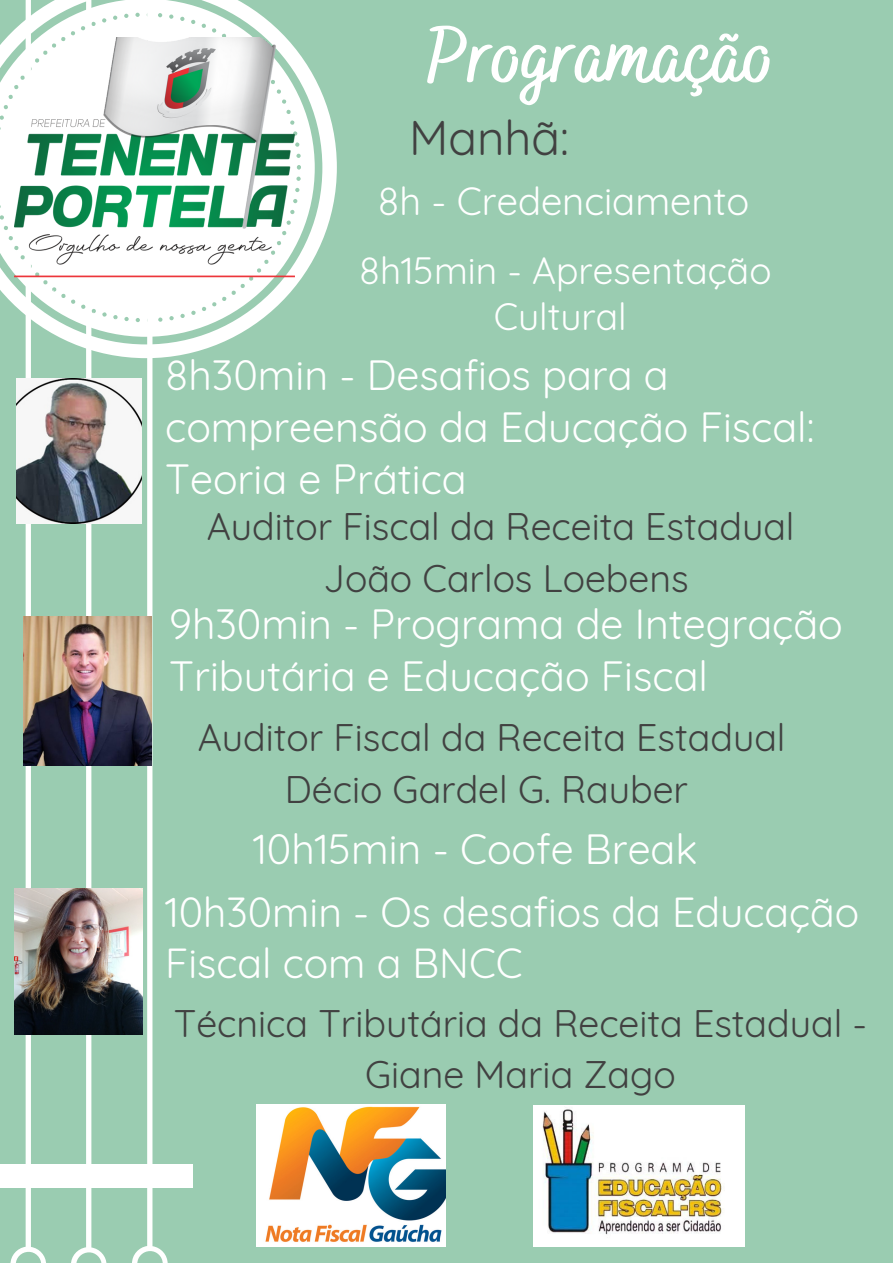
<style>
.page{position:relative;width:893px;height:1263px;background:#9accb1}
.page>*{position:absolute;margin:0;border:0;box-sizing:border-box;transform-origin:0 0}
.t1{font:700 79.5px "Bakerie Smooth";color:#fff}
.t2{font:47.55px "Quicksand";color:#414141}
.t3{font:41.25px/51.8px "Quicksand";color:#fff}
.t4{font:40.95px/51.2px "Quicksand";color:#fff}
.t5{font:38.25px "Quicksand";color:#fff}
.t6{font:37.5px/51.8px "Quicksand";color:#414141;text-align:center}
.t7{font:37.12px/46.7px "Quicksand";color:#fff;text-align:center}
</style>
<div class="page">
<svg style="left:0;top:0;width:337px;height:358px"></svg>
<div style="left:0;top:1164px;width:192px;height:23px;background:#fff"></div>
<svg style="left:10px;top:0;width:36px;height:1263px"></svg>
<svg style="left:71px;top:0;width:36px;height:1263px"></svg>
<svg style="left:132px;top:0;width:36px;height:1263px"></svg>
<img style="left:257px;top:1104px;width:189px;height:143px">
<img style="left:15px;top:38px;width:279px;height:248px">
<img style="left:534px;top:1105px;width:210px;height:141px">
<img style="left:23px;top:616px;width:128px;height:149px">
<img style="left:17px;top:378px;width:125px;height:145px">
<img style="left:15px;top:889px;width:127px;height:145px">
<h1 class="t1" style="left:427px;top:9px;width:349px">Programação</h1>
<p class="t2" style="left:409px;top:107px;width:161px">Manhã:</p>
<p class="t5" style="left:378px;top:177px;width:373px">8h - Credenciamento</p>
<p class="t7" style="left:359px;top:246px;width:414px">8h15min - Apresentação<br>Cultural</p>
<p class="t3" style="left:165px;top:349px;width:651px">8h30min - Desafios para a compreensão da Educação Fiscal:<br>Teoria e Prática</p>
<p class="t6" style="left:207px;top:500px;width:589px">Auditor Fiscal da Receita Estadual<br>João Carlos Loebens</p>
<p class="t3" style="left:169px;top:598px;width:675px">9h30min - Programa de Integração<br>Tributária e Educação Fiscal</p>
<p class="t6" style="left:198px;top:711px;width:589px">Auditor Fiscal da Receita Estadual<br>Décio Gardel G. Rauber</p>
<p class="t3" style="left:253px;top:823px;width:446px">10h15min - Coofe Break</p>
<p class="t4" style="left:165px;top:886px;width:695px">10h30min - Os desafios da Educação<br>Fiscal com a BNCC</p>
<p class="t6" style="left:174px;top:996px;width:695px">Técnica Tributária da Receita Estadual -<br>Giane Maria Zago</p>
</div>
